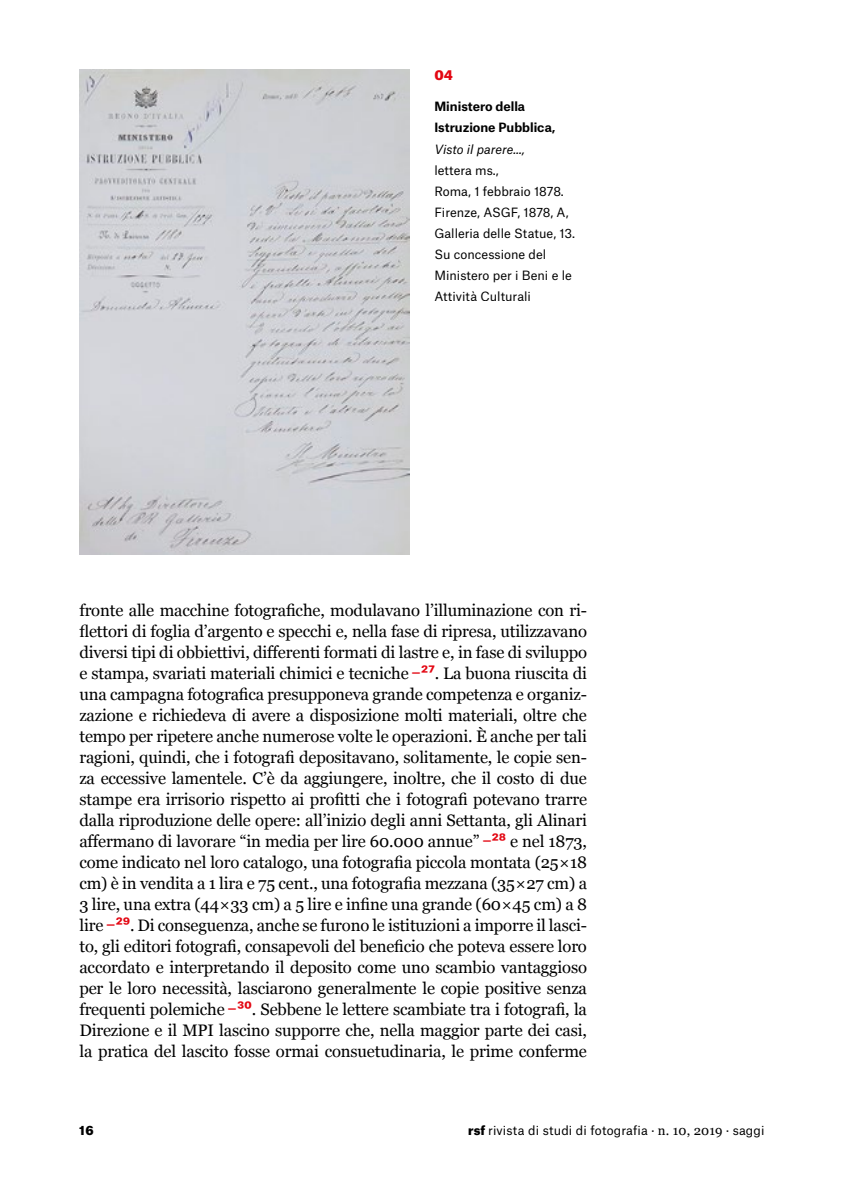
<style>
.page{position:relative;width:844px;height:1191px;background:#fff}
.page>*{position:absolute;margin:0;border:0;box-sizing:border-box;transform-origin:0 0}
.Testo_paragrafo_inde{font:16.62px/21px "Georgia";letter-spacing:-.01em;color:#000;text-align:justify}
.t1{font:900 13.12px "Atlas Grotesk";color:#e30612}
.t2{font:12.25px/21px "Atlas Grotesk";color:#000}
.t3{font:700 12.25px/21px "Atlas Grotesk";color:#000}
.t4{font:italic 12.25px "Atlas Grotesk";color:#000}
.t5{font:900 12.25px "Atlas Grotesk";color:#000}
.s1{font-family:"Atlas Grotesk";color:#e30612}
.s2{font-family:"Atlas Grotesk";font-weight:700;color:#e30612}
.s3{font-weight:900}
.s4{font-family:"Georgia";font-size:13.12px}
</style>
<div class="page">
<img style="left:79px;top:69px;width:330px;height:485px">
<p class="t1" style="left:434px;top:64px;width:20px">04</p>
<p class="t3" style="left:434px;top:95px;width:122px">Ministero della<br>Istruzione Pubblica,</p>
<p class="t4" style="left:434px;top:139px;width:92px">Visto il parere…,</p>
<p class="t2" style="left:434px;top:158px;width:142px">lettera ms.,<br>Roma, 1 febbraio 1878.<br>Firenze, ASGF, 1878, A,<br>Galleria delle Statue, 13.<br>Su concessione del<br>Ministero per i Beni e le<br>Attività Culturali</p>
<p class="Testo_paragrafo_inde" style="left:79px;top:599px;width:509px">fronte alle macchine fotografiche, modulavano l’illuminazione con ri&shy;flettori di foglia d’argento e specchi e, nella fase di ripresa, utilizzavano diversi tipi di obbiettivi, differenti formati di lastre e, in fase di sviluppo e stampa, svariati materiali chimici e tecniche <span class="s1">−</span><span class="s2">27</span>. La buona riuscita di una campagna fotografica presupponeva grande competenza e organiz&shy;zazione e richiedeva di avere a disposizione molti materiali, oltre che tempo per ripetere anche numerose volte le operazioni. È anche per tali ragioni, quindi, che i fotografi depositavano, solitamente, le copie sen&shy;za eccessive lamentele. C’è da aggiungere, inoltre, che il costo di due stampe era irrisorio rispetto ai profitti che i fotografi potevano trarre dalla riproduzione delle opere: all’inizio degli anni Settanta, gli Alinari affermano di lavorare “in media per lire 60.000 annue” <span class="s1">−</span><span class="s2">28</span> e nel 1873, come indicato nel loro catalogo, una fotografia piccola montata (25×18 cm) è in vendita a 1 lira e 75 cent., una fotografia mezzana (35×27 cm) a 3 lire, una extra (44×33 cm) a 5 lire e infine una grande (60×45 cm) a 8 lire <span class="s1">−</span><span class="s2">29</span>. Di conseguenza, anche se furono le istituzioni a imporre il lasci&shy;to, gli editori fotografi, consapevoli del beneficio che poteva essere loro accordato e interpretando il deposito come uno scambio vantaggioso per le loro necessità, lasciarono generalmente le copie positive senza frequenti polemiche <span class="s1">−</span><span class="s2">30</span>. Sebbene le lettere scambiate tra i fotografi, la Direzione e il MPI lascino supporre che, nella maggior parte dei casi, la pratica del lascito fosse ormai consuetudinaria, le prime conferme</p>
<p class="t5" style="left:79px;top:1120px;width:16px">16</p>
<p class="t2" style="left:468px;top:1118px;width:298px"><span class="s3">rsf</span> rivista di studi di fotografia · <span class="s4">n. 10, 2019</span> · saggi</p>
</div>
